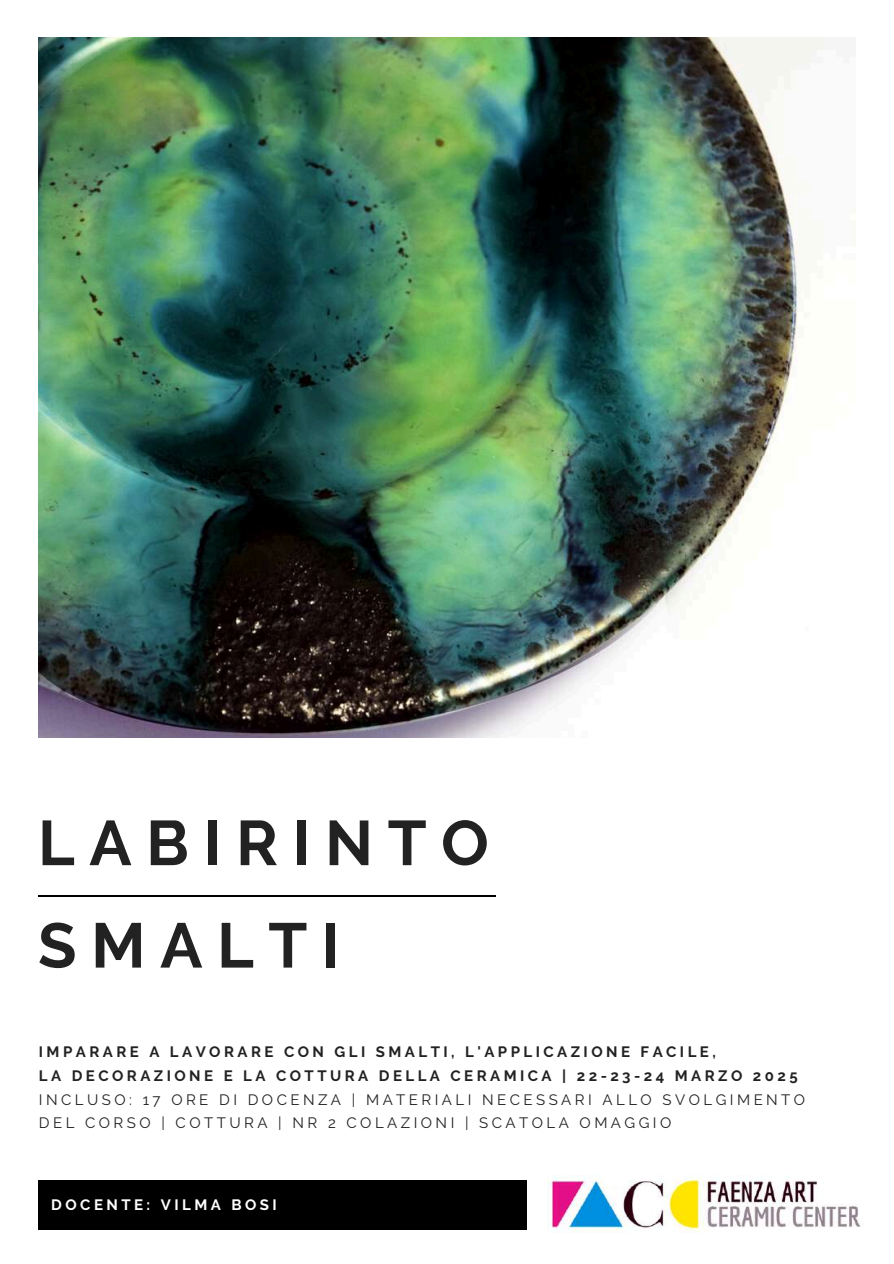
<style>
.page{position:relative;width:894px;height:1264px;background:#fff}
.page>*{position:absolute;margin:0;border:0;box-sizing:border-box;transform-origin:0 0}
.t1{font:700 63px/102.3px "Raleway";letter-spacing:.23em;color:#222}
.t2{font:700 15px/23.7px "Raleway";letter-spacing:.23em;color:#222}
.t3{font:15px/23.7px "Raleway";letter-spacing:.23em;color:#222}
.t4{font:700 15px "Raleway";letter-spacing:.23em;color:#fff}
</style>
<div class="page">
<img style="left:38px;top:38px;width:786px;height:700px">
<div style="left:38px;top:1180px;width:489px;height:49px;background:#000"></div>
<hr style="left:39px;top:895px;width:457px;height:1px;background:#000">
<img style="left:547px;top:1175px;width:314px;height:57px">
<h1 class="t1" style="left:38px;top:791px;width:452px">LABIRINTO<br>SMALTI</h1>
<p class="t2" style="left:39px;top:1040px;width:760px">IMPARARE A LAVORARE CON GLI SMALTI, L'APPLICAZIONE FACILE,<br>LA DECORAZIONE E LA COTTURA DELLA CERAMICA | 22-23-24 MARZO 2025</p>
<p class="t3" style="left:39px;top:1087px;width:767px">INCLUSO: 17 ORE DI DOCENZA | MATERIALI NECESSARI ALLO SVOLGIMENTO<br>DEL CORSO | COTTURA | NR 2 COLAZIONI | SCATOLA OMAGGIO</p>
<p class="t4" style="left:51px;top:1196px;width:227px">DOCENTE: VILMA BOSI</p>
</div>
